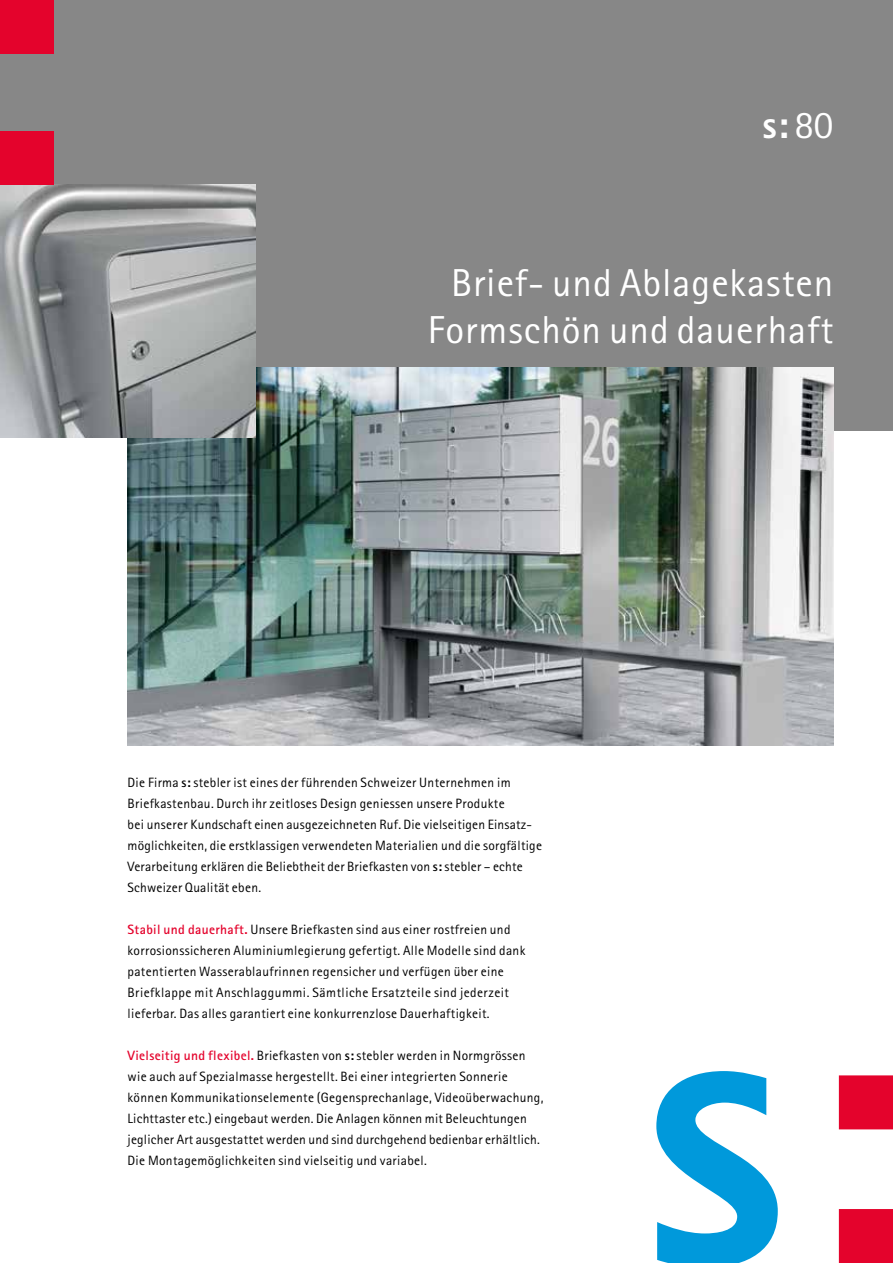
<style>
.page{position:relative;width:893px;height:1263px;background:#fff}
.page>*{position:absolute;margin:0;border:0;box-sizing:border-box;transform-origin:0 0}
.t1{font:39px/46.8px "Rotis Sans Serif Pro";letter-spacing:.025em;color:#fff;text-align:center}
.t2{font:800 39px "Rotis Sans Serif Pro";color:#fff}
.t3{font:13.5px/21px "Rotis Sans Serif Pro";letter-spacing:.025em;color:#000}
.s1{font-weight:400}
.s2{font-weight:700}
.s3{font-weight:700;color:#e4032c}
</style>
<div class="page">
<div style="left:0;top:0;width:893px;height:430px;background:#878787"></div>
<img style="left:128px;top:367px;width:705px;height:378px">
<img style="left:0;top:185px;width:255px;height:252px">
<div style="left:0;top:0;width:53px;height:53px;background:#e4032c"></div>
<div style="left:0;top:131px;width:53px;height:53px;background:#e4032c"></div>
<svg style="left:656px;top:1071px;width:122px;height:192px"></svg>
<svg style="left:839px;top:1075px;width:54px;height:188px"></svg>
<h1 class="t2" style="left:763px;top:100px;width:72px">s: <span class="s1">80</span></h1>
<h1 class="t1" style="left:428px;top:260px;width:407px">Brief- und Ablagekasten<br>Formschön und dauerhaft</h1>
<p class="t3" style="left:128px;top:772px;width:416px">Die Firma <span class="s2">s:</span>stebler ist eines der führenden Schweizer Unternehmen im Briefkastenbau. Durch ihr zeitloses Design geniessen unsere Produkte<br>bei unserer Kundschaft einen ausgezeichneten Ruf. Die vielseitigen Einsatz&shy;möglichkeiten, die erstklassigen verwendeten Materialien und die sorgfältige Verarbeitung erklären die Beliebtheit der Briefkasten von <span class="s2">s:</span> stebler – echte Schweizer Qualität eben.</p>
<p class="t3" style="left:128px;top:919px;width:399px"><span class="s3">Stabil und dauerhaft.</span> Unsere Briefkasten sind aus einer rostfreien und korrosionssicheren Aluminiumlegierung gefertigt. Alle Modelle sind dank patentierten Wasserablaufrinnen regensicher und verfügen über eine Briefklappe mit Anschlaggummi. Sämtliche Ersatzteile sind jederzeit lieferbar. Das alles garantiert eine konkurrenzlose Dauerhaftigkeit.</p>
<p class="t3" style="left:128px;top:1045px;width:417px"><span class="s3">Vielseitig und flexibel.</span> Briefkasten von <span class="s2">s:</span>stebler werden in Normgrössen wie auch auf Spezialmasse hergestellt. Bei einer integrierten Sonnerie können Kommunikationselemente (Gegensprechanlage, Videoüberwachung, Lichttaster etc.) eingebaut werden. Die Anlagen können mit Beleuchtungen jeglicher Art ausgestattet werden und sind durchgehend bedienbar erhältlich.<br>Die Montagemöglichkeiten sind vielseitig und variabel.</p>
</div>
